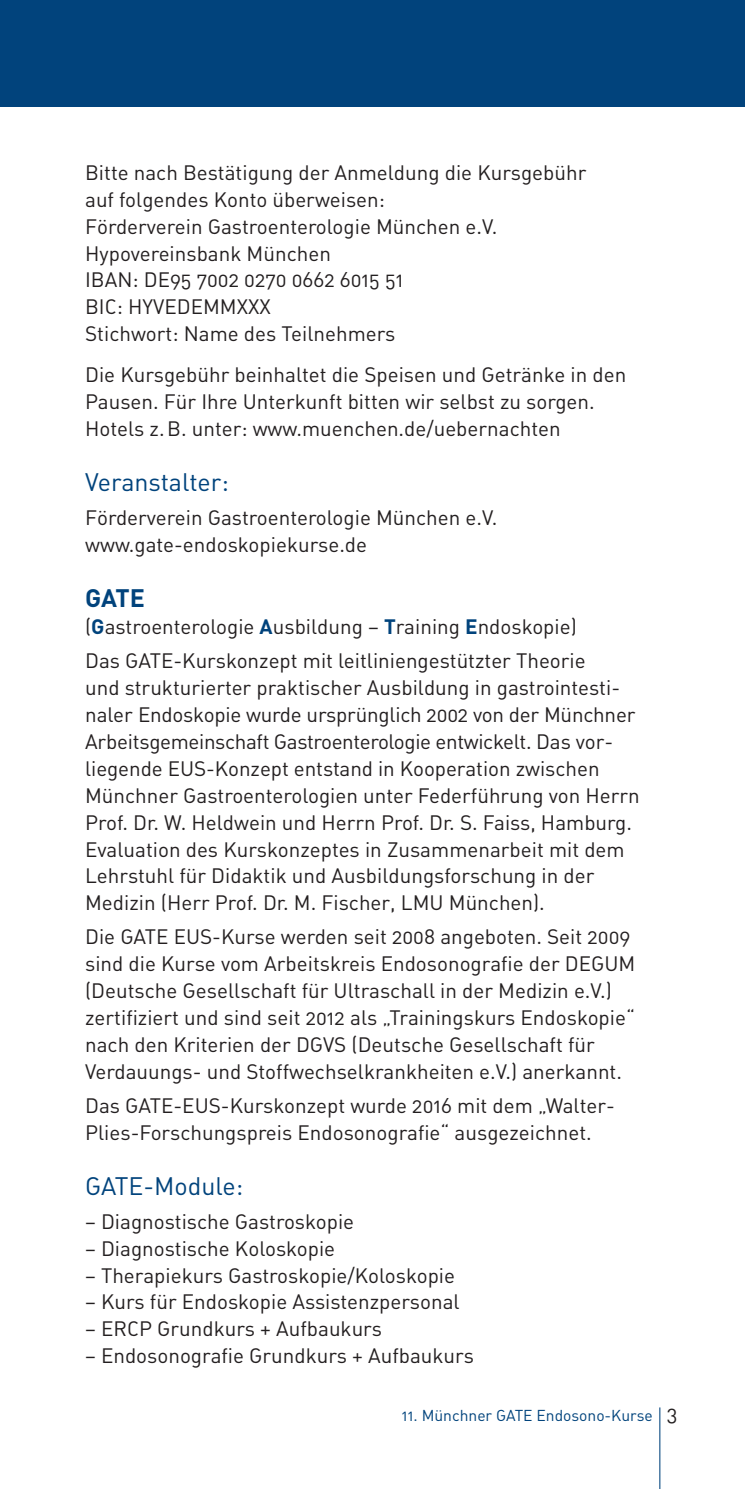
<style>
.page{position:relative;width:745px;height:1489px;background:#fff}
.page>*{position:absolute;margin:0;border:0;box-sizing:border-box;transform-origin:0 0}
.t1{font:25px "DIN Regular Alternate";color:#01437c}
.t2{font:700 25px "DIN";color:#01437c}
.t3{font:20.5px/26.8px "DIN Regular Alternate";color:#231f20}
.t4{font:15.5px "DIN Regular Alternate";color:#01437c}
.s1{font-family:"DIN";font-weight:700;color:#01437c}
.s2{font-size:20.5px;color:#231f20}
</style>
<div class="page">
<div style="left:0;top:0;width:744px;height:106px;background:#01437c"></div>
<hr style="left:659px;top:1407px;width:1px;height:81px;background:#01437c">
<p class="t3" style="left:85px;top:161px;width:502px">Bitte nach Bestätigung der Anmeldung die Kursgebühr auf folgendes Konto überweisen:<br>Förderverein Gastroenterologie München e.V.<br>Hypovereinsbank München<br>IBAN: DE95 7002 0270 0662 6015 51<br>BIC: HYVEDEMMXXX<br>Stichwort: Name des Teilnehmers</p>
<p class="t3" style="left:85px;top:364px;width:542px">Die Kursgebühr beinhaltet die Speisen und Getränke in den<br>Pausen. Für Ihre Unterkunft bitten wir selbst zu sorgen.<br>Hotels z. B. unter: www.muenchen.de/uebernachten</p>
<p class="t1" style="left:85px;top:473px;width:145px">Veranstalter:</p>
<p class="t3" style="left:85px;top:507px;width:413px">Förderverein Gastroenterologie München e.V. www.gate-endoskopiekurse.de</p>
<p class="t2" style="left:85px;top:589px;width:61px">GATE</p>
<p class="t3" style="left:85px;top:612px;width:502px;line-height:34px">(<span class="s1">G</span>astroenterologie <span class="s1">A</span>usbildung – <span class="s1">T</span>raining <span class="s1">E</span>ndoskopie)<br>Das GATE-Kurskonzept mit leitliniengestützter Theorie</p>
<p class="t3" style="left:85px;top:677px;width:556px">und strukturierter praktischer Ausbildung in gastrointesti - naler Endos kopie wurde ursprünglich 2002 von der Münchner Arbeits gemeinschaft Gastroenterologie entwickelt. Das vor&shy;liegende EUS-Konzept entstand in Ko operation zwischen Münchner Gastroenterologien unter Feder führung von Herrn Prof. Dr. W. Heldwein und Herrn Prof. Dr. S. Faiss, Hamburg.<br>Evaluation des Kurskonzeptes in Zusammenarbeit mit dem Lehrstuhl für Didaktik und Aus bildungsforschung in der Medizin (Herr Prof. Dr. M. Fischer, LMU München).</p>
<p class="t3" style="left:85px;top:925px;width:551px">Die GATE EUS-Kurse werden seit 2008 angeboten. Seit 2009 sind die Kurse vom Arbeitskreis Endosonografie der DEGUM (Deutsche Gesellschaft für Ultraschall in der Medizin e.V.) zertifiziert und sind seit 2012 als „Trainingskurs Endoskopie“ nach den Kriterien der DGVS (Deutsche Gesellschaft für Verdauungs- und Stoffwechselkrankheiten e.V.) anerkannt.</p>
<p class="t3" style="left:85px;top:1094px;width:531px">Das GATE-EUS-Kurskonzept wurde 2016 mit dem „Walter-<br>Plies-Forschungspreis Endosonografie“ ausgezeichnet.</p>
<p class="t1" style="left:85px;top:1176px;width:159px">GATE-Module:</p>
<p class="t3" style="left:85px;top:1210px;width:270px">– Diagnostische Gastroskopie</p>
<p class="t3" style="left:85px;top:1237px;width:251px">– Diagnostische Koloskopie</p>
<p class="t3" style="left:85px;top:1264px;width:371px">– Therapiekurs Gastroskopie/Koloskopie</p>
<p class="t3" style="left:85px;top:1290px;width:376px">– Kurs für Endoskopie Assistenzpersonal</p>
<p class="t3" style="left:85px;top:1317px;width:298px">– ERCP Grundkurs + Aufbaukurs</p>
<p class="t3" style="left:85px;top:1344px;width:390px">– Endosonografie Grundkurs + Aufbaukurs</p>
<p class="t4" style="left:401px;top:1409px;width:277px">11. Münchner GATE Endosono-Kurse <span class="s2">3</span></p>
</div>
